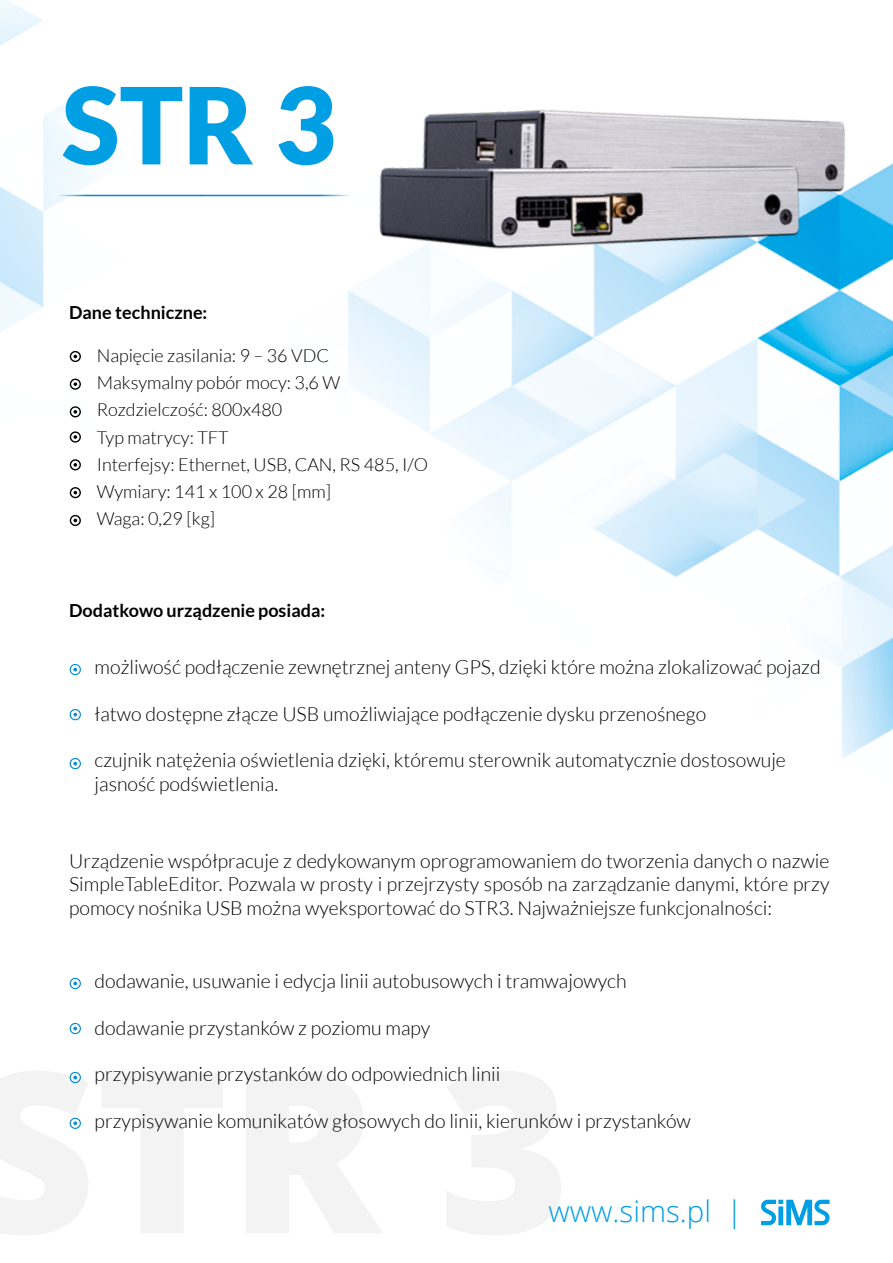
<style>
.page{position:relative;width:893px;height:1263px;background:#fff}
.page>*{position:absolute;margin:0;border:0;box-sizing:border-box;transform-origin:0 0}
.t1{font:800 224.4px "Open Sans";color:#000}
.t2{font:900 106.35px "Lato";color:#009fe3}
.t3{font:300 29.55px "Open Sans";color:#009fe3}
.t4{font:300 19.5px/23.4px "Lato";color:#000}
.t5{font:300 18px/27px "Lato";color:#000}
.t6{font:700 18px "Lato";color:#000}
</style>
<div class="page">
<img style="left:0;top:0;width:893px;height:1226px">
<div style="left:0;top:1061px;width:623px;height:191px;background:#fff"></div>
<svg style="left:761px;top:1200px;width:68px;height:25px"></svg>
<div style="left:70px;top:351px;width:11px;height:11px;border:1px solid #000;border-radius:50%"></div>
<svg style="left:74px;top:382px;width:3px;height:4px"></svg>
<div style="left:70px;top:379px;width:11px;height:11px;border:1px solid #000;border-radius:50%"></div>
<svg style="left:74px;top:410px;width:3px;height:4px"></svg>
<div style="left:70px;top:406px;width:11px;height:11px;border:1px solid #000;border-radius:50%"></div>
<svg style="left:74px;top:435px;width:3px;height:4px"></svg>
<div style="left:70px;top:431px;width:11px;height:12px;border:1px solid #000;border-radius:50%"></div>
<svg style="left:74px;top:463px;width:3px;height:4px"></svg>
<div style="left:70px;top:459px;width:11px;height:11px;border:1px solid #000;border-radius:50%"></div>
<div style="left:70px;top:487px;width:11px;height:11px;border:1px solid #000;border-radius:50%"></div>
<div style="left:70px;top:515px;width:11px;height:11px;border:1px solid #000;border-radius:50%"></div>
<div style="left:70px;top:709px;width:11px;height:11px;border:1px solid #008bd2;border-radius:50%"></div>
<svg style="left:73px;top:713px;width:4px;height:3px"></svg>
<div style="left:70px;top:1023px;width:11px;height:11px;border:1px solid #008bd2;border-radius:50%"></div>
<svg style="left:73px;top:1027px;width:4px;height:3px"></svg>
<div style="left:70px;top:664px;width:11px;height:11px;border:1px solid #008bd2;border-radius:50%"></div>
<svg style="left:73px;top:668px;width:4px;height:3px"></svg>
<div style="left:70px;top:978px;width:11px;height:11px;border:1px solid #008bd2;border-radius:50%"></div>
<svg style="left:73px;top:982px;width:4px;height:3px"></svg>
<div style="left:70px;top:758px;width:11px;height:11px;border:1px solid #008bd2;border-radius:50%"></div>
<svg style="left:73px;top:762px;width:4px;height:3px"></svg>
<div style="left:70px;top:1072px;width:11px;height:11px;border:1px solid #008bd2;border-radius:50%"></div>
<svg style="left:73px;top:1076px;width:4px;height:3px"></svg>
<div style="left:70px;top:1118px;width:11px;height:11px;border:1px solid #008bd2;border-radius:50%"></div>
<svg style="left:73px;top:1121px;width:4px;height:4px"></svg>
<img style="left:403px;top:42px;width:471px;height:225px">
<img style="left:358px;top:94px;width:459px;height:226px">
<hr style="left:57px;top:195px;width:145px;height:1px;background:#008bd2">
<hr style="left:201px;top:195px;width:149px;height:1px;background:#008bd2">
<h2 class="t2" style="left:62px;top:63px;width:276px">STR 3</h2>
<p class="t6" style="left:69px;top:302px;width:140px">Dane techniczne:</p>
<p class="t5" style="left:97px;top:343px;width:333px">Napięcie zasilania: 9 – 36 VDC<br>Maksymalny pobór mocy: 3,6 W<br>Rozdzielczość: 800x480<br>Typ matrycy: TFT<br>Interfejsy: Ethernet, USB, CAN, RS 485, I/O<br>Wymiary: 141 x 100 x 28 [mm]<br>Waga: 0,29 [kg]</p>
<p class="t6" style="left:69px;top:600px;width:258px">Dodatkowo urządzenie posiada:</p>
<p class="t4" style="left:95px;top:655px;width:728px">możliwość podłączenie zewnętrznej anteny GPS, dzięki które można zlokalizować pojazd</p>
<p class="t4" style="left:95px;top:702px;width:613px">łatwo dostępne złącze USB umożliwiające podłączenie dysku przenośnego</p>
<p class="t4" style="left:95px;top:749px;width:693px">czujnik natężenia oświetlenia dzięki, któremu sterownik automatycznie dostosowuje jasność podświetlenia.</p>
<p class="t4" style="left:69px;top:849px;width:762px;text-align:justify">Urządzenie współpracuje z dedykowanym oprogramowaniem do tworzenia danych o nazwie SimpleTableEditor. Pozwala w prosty i przejrzysty sposób na zarządzanie danymi, które przy pomocy nośnika USB można wyeksportować do STR3. Najważniejsze funkcjonalności:</p>
<p class="t4" style="left:95px;top:969px;width:534px">dodawanie, usuwanie i edycja linii autobusowych i tramwajowych</p>
<p class="t4" style="left:95px;top:1016px;width:337px">dodawanie przystanków z poziomu mapy</p>
<p class="t4" style="left:95px;top:1063px;width:407px">przypisywanie przystanków do odpowiednich linii</p>
<p class="t4" style="left:95px;top:1109px;width:598px">przypisywanie komunikatów głosowych do linii, kierunków i przystanków</p>
<h1 class="t1" style="left:-34px;top:981px;width:605px">STR 3</h1>
<h3 class="t3" style="left:549px;top:1190px;width:195px">www.sims.pl |</h3>
</div>
